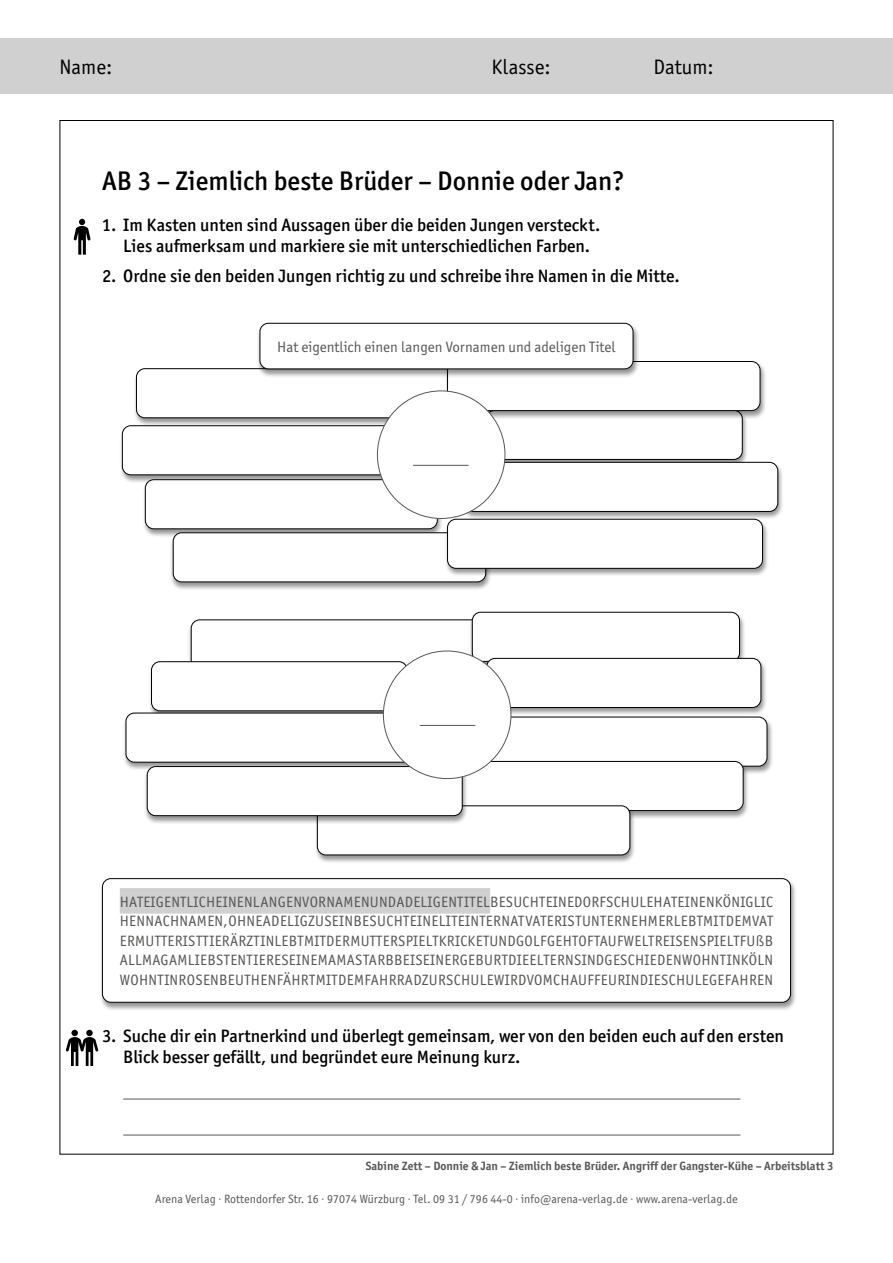
<style>
.page{position:relative;width:893px;height:1263px;background:#fff}
.page>*{position:absolute;margin:0;border:0;box-sizing:border-box;transform-origin:0 0}
.t1{font:500 27px "Officina Sans ITC Pro";color:#000}
.t2{font:21px "Officina Sans ITC Pro";color:#000}
.t3{font:500 18px/21.6px "Officina Sans ITC Pro";color:#000}
.t4{font:15px/19.5px "Officina Sans ITC Pro";letter-spacing:.015em;color:#575756;text-align:justify}
.t5{font:12px "Officina Sans ITC Pro";color:#575756}
.t6{font:700 12px "Officina Sans ITC Pro";color:#575756}
</style>
<div class="page">
<div style="left:0;top:38px;width:893px;height:56px;background:#d0d0d0"></div>
<div style="left:99px;top:877px;width:698px;height:134px;background:#000;opacity:.42"></div>
<div style="left:102px;top:879px;width:688px;height:123px;background:#fff;border-radius:9px"></div>
<div style="left:120px;top:888px;width:370px;height:26px;background:#d0d0d0"></div>
<div style="left:102px;top:878px;width:689px;height:125px;border:1px solid #000;border-radius:9px"></div>
<hr style="left:123px;top:1099px;width:617px;height:1px;background:#575756">
<hr style="left:123px;top:1135px;width:617px;height:1px;background:#575756">
<div style="left:483px;top:409px;width:265px;height:59px;background:#000;opacity:.42"></div>
<div style="left:486px;top:410px;width:256px;height:49px;background:#fff;border-radius:9px"></div>
<div style="left:486px;top:410px;width:257px;height:50px;border:1px solid #000;border-radius:9px"></div>
<div style="left:133px;top:368px;width:332px;height:58px;background:#000;opacity:.42"></div>
<div style="left:136px;top:369px;width:323px;height:49px;background:#fff;border-radius:9px"></div>
<div style="left:136px;top:368px;width:323px;height:50px;border:1px solid #000;border-radius:9px"></div>
<div style="left:444px;top:360px;width:322px;height:59px;background:#000;opacity:.42"></div>
<div style="left:447px;top:361px;width:313px;height:50px;background:#fff;border-radius:9px"></div>
<div style="left:447px;top:361px;width:313px;height:50px;border:1px solid #000;border-radius:9px"></div>
<div style="left:462px;top:461px;width:322px;height:59px;background:#000;opacity:.42"></div>
<div style="left:465px;top:462px;width:313px;height:49px;background:#fff;border-radius:9px"></div>
<div style="left:465px;top:462px;width:313px;height:50px;border:1px solid #000;border-radius:9px"></div>
<div style="left:119px;top:425px;width:322px;height:58px;background:#000;opacity:.42"></div>
<div style="left:122px;top:426px;width:313px;height:49px;background:#fff;border-radius:9px"></div>
<div style="left:122px;top:425px;width:313px;height:50px;border:1px solid #000;border-radius:9px"></div>
<div style="left:142px;top:479px;width:302px;height:58px;background:#000;opacity:.42"></div>
<div style="left:145px;top:480px;width:292px;height:49px;background:#fff;border-radius:9px"></div>
<div style="left:145px;top:479px;width:293px;height:50px;border:1px solid #000;border-radius:9px"></div>
<div style="left:256px;top:322px;width:383px;height:56px;background:#000;opacity:.42"></div>
<div style="left:260px;top:323px;width:373px;height:46px;background:#fff;border-radius:9px"></div>
<div style="left:260px;top:323px;width:373px;height:46px;border:1px solid #000;border-radius:9px"></div>
<div style="left:170px;top:532px;width:322px;height:58px;background:#000;opacity:.42"></div>
<div style="left:173px;top:533px;width:313px;height:49px;background:#fff;border-radius:9px"></div>
<div style="left:173px;top:532px;width:313px;height:50px;border:1px solid #000;border-radius:9px"></div>
<div style="left:444px;top:518px;width:325px;height:59px;background:#000;opacity:.42"></div>
<div style="left:447px;top:519px;width:315px;height:49px;background:#fff;border-radius:9px"></div>
<div style="left:447px;top:519px;width:316px;height:50px;border:1px solid #000;border-radius:9px"></div>
<div style="left:377px;top:391px;width:128px;height:127px;background:#fff;border-radius:50%"></div>
<hr style="left:413px;top:465px;width:56px;height:1px;background:#575756">
<div style="left:191px;top:619px;width:313px;height:50px;border:1px solid #000;border-radius:9px"></div>
<div style="left:148px;top:661px;width:266px;height:58px;background:#000;opacity:.42"></div>
<div style="left:151px;top:662px;width:256px;height:49px;background:#fff;border-radius:9px"></div>
<div style="left:151px;top:661px;width:257px;height:50px;border:1px solid #000;border-radius:9px"></div>
<div style="left:122px;top:712px;width:323px;height:59px;background:#000;opacity:.42"></div>
<div style="left:126px;top:713px;width:312px;height:49px;background:#fff;border-radius:9px"></div>
<div style="left:126px;top:713px;width:313px;height:49px;border:1px solid #000;border-radius:9px"></div>
<div style="left:451px;top:716px;width:322px;height:59px;background:#000;opacity:.42"></div>
<div style="left:454px;top:717px;width:313px;height:49px;background:#fff;border-radius:9px"></div>
<div style="left:454px;top:717px;width:313px;height:49px;border:1px solid #000;border-radius:9px"></div>
<div style="left:448px;top:760px;width:301px;height:59px;background:#000;opacity:.42"></div>
<div style="left:451px;top:761px;width:292px;height:49px;background:#fff;border-radius:9px"></div>
<div style="left:451px;top:761px;width:292px;height:50px;border:1px solid #000;border-radius:9px"></div>
<div style="left:469px;top:611px;width:277px;height:59px;background:#000;opacity:.42"></div>
<div style="left:472px;top:612px;width:267px;height:49px;background:#fff;border-radius:9px"></div>
<div style="left:472px;top:612px;width:268px;height:50px;border:1px solid #000;border-radius:9px"></div>
<div style="left:314px;top:805px;width:322px;height:59px;background:#000;opacity:.42"></div>
<div style="left:317px;top:806px;width:313px;height:49px;background:#fff;border-radius:9px"></div>
<div style="left:317px;top:805px;width:313px;height:50px;border:1px solid #000;border-radius:9px"></div>
<div style="left:144px;top:765px;width:325px;height:59px;background:#000;opacity:.42"></div>
<div style="left:147px;top:766px;width:315px;height:50px;background:#fff;border-radius:9px"></div>
<div style="left:147px;top:766px;width:316px;height:50px;border:1px solid #000;border-radius:9px"></div>
<div style="left:483px;top:657px;width:284px;height:59px;background:#000;opacity:.42"></div>
<div style="left:487px;top:658px;width:274px;height:49px;background:#fff;border-radius:9px"></div>
<div style="left:486px;top:658px;width:275px;height:50px;border:1px solid #000;border-radius:9px"></div>
<div style="left:383px;top:651px;width:128px;height:127px;background:#fff;border-radius:50%"></div>
<hr style="left:420px;top:725px;width:55px;height:1px;background:#575756">
<svg style="left:74px;top:219px;width:16px;height:36px"></svg>
<div style="left:86px;top:1030px;width:7px;height:6px;background:#000;border-radius:50%"></div>
<div style="left:71px;top:1030px;width:7px;height:6px;background:#000;border-radius:50%"></div>
<svg style="left:66px;top:1037px;width:32px;height:29px"></svg>
<h2 class="t2" style="left:60px;top:54px;width:54px">Name:</h2>
<h2 class="t2" style="left:491px;top:54px;width:61px">Klasse:</h2>
<h2 class="t2" style="left:654px;top:54px;width:62px">Datum:</h2>
<h1 class="t1" style="left:102px;top:164px;width:524px">AB 3 – Ziemlich beste Brüder – Donnie oder Jan?</h1>
<p class="t3" style="left:123px;top:214px;width:479px;text-indent:-21px">1. Im Kasten unten sind Aussagen über die beiden Jungen versteckt.<br>Lies aufmerksam und markiere sie mit unterschiedlichen Farben.</p>
<p class="t3" style="left:102px;top:265px;width:579px">2. Ordne sie den beiden Jungen richtig zu und schreibe ihre Namen in die Mitte.</p>
<p class="t4" style="left:277px;top:337px;width:340px">Hat eigentlich einen langen Vornamen und adeligen Titel</p>
<p class="t4" style="left:120px;top:892px;width:655px">HATEIGENTLICHEINENLANGENVORNAMENUNDADELIGENTITELBESUCHTEINEDORFSCHULEHATEINENKÖNIGLIC HENNACHNAMEN,OHNEADELIGZUSEINBESUCHTEINELITEINTERNATVATERISTUNTERNEHMERLEBTMITDEMVAT ERMUTTERISTTIERÄRZTINLEBTMITDERMUTTERSPIELTKRICKETUNDGOLFGEHTOFTAUFWELTREISENSPIELTFUßB ALLMAGAMLIEBSTENTIERESEINEMAMASTARBBEISEINERGEBURTDIEELTERNSINDGESCHIEDENWOHNTINKÖLN WOHNTINROSENBEUTHENFÄHRTMITDEMFAHRRADZURSCHULEWIRDVOMCHAUFFEURINDIESCHULEGEFAHREN</p>
<p class="t3" style="left:123px;top:1025px;width:662px;text-indent:-21px">3. Suche dir ein Partnerkind und überlegt gemeinsam, wer von den beiden euch auf den ersten<br>Blick besser gefällt, und begründet eure Meinung kurz.</p>
<p class="t6" style="left:366px;top:1159px;width:469px">Sabine Zett – Donnie &amp; Jan – Ziemlich beste Brüder. Angriff der Gangster-Kühe – Arbeitsblatt 3</p>
<p class="t5" style="left:155px;top:1191px;width:584px">Arena Verlag · Rottendorfer Str. 16 · 97074 Würzburg · Tel. 09 31 / 796 44-0 · info@arena-verlag.de · www.arena-verlag.de</p>
</div>
